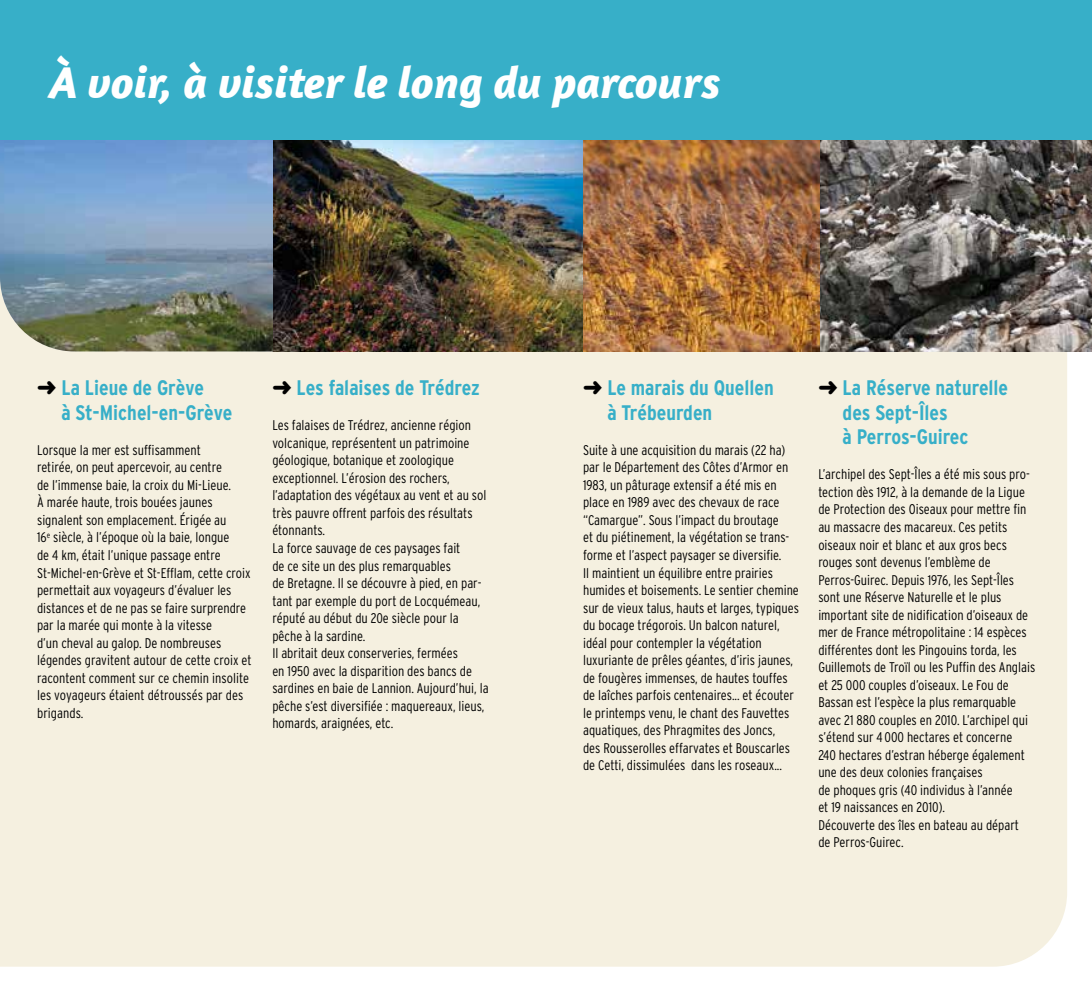
<style>
.page{position:relative;width:1092px;height:993px;background:#fff}
.page>*{position:absolute;margin:0;border:0;box-sizing:border-box;transform-origin:0 0}
.t1{font:italic 700 45.5px "Amaranth";color:#fff}
.t2{font:700 condensed 21px/24.5px "Interstate";color:#37afc8}
.t3{font:300 condensed 14px/17.5px "Interstate";color:#000}
.s1{color:#000}
</style>
<div class="page">
<div style="left:0;top:351px;width:1067px;height:615px;background:#f5f0e0"></div>
<img style="left:273px;top:140px;width:310px;height:211px">
<svg style="left:819px;top:140px;width:272px;height:211px;background:#696460"></svg>
<svg style="left:0;top:140px;width:273px;height:211px;background:#7994a7"></svg>
<img style="left:583px;top:140px;width:236px;height:211px">
<div style="left:0;top:0;width:1091px;height:140px;background:#37afc8"></div>
<h1 class="t1" style="left:50px;top:54px;width:672px">À voir, à visiter le long du parcours</h1>
<h2 class="t2" style="left:61px;top:375px;width:172px;text-indent:-24px"><span class="s1">➜</span> La Lieue de Grève<br>à St-Michel-en-Grève</h2>
<p class="t3" style="left:37px;top:441px;width:216px">Lorsque la mer est suffisamment<br>retirée, on peut apercevoir, au centre<br>de l’immense baie, la croix du Mi-Lieue.<br>À marée haute, trois bouées jaunes signalent son emplacement. Érigée au<br>16<sup>e</sup> siècle, à l’époque où la baie, longue<br>de 4 km, était l’unique passage entre St-Michel-en-Grève et St-Efflam, cette croix permettait aux voyageurs d’évaluer les distances et de ne pas se faire surprendre par la marée qui monte à la vitesse<br>d’un cheval au galop. De nombreuses légendes gravitent autour de cette croix et racontent comment sur ce chemin insolite les voyageurs étaient détroussés par des brigands.</p>
<h2 class="t2" style="left:272px;top:375px;width:209px"><span class="s1">➜</span> Les falaises de Trédrez</h2>
<p class="t3" style="left:272px;top:416px;width:218px">Les falaises de Trédrez, ancienne région volcanique, représentent un patrimoine géologique, botanique et zoologique exceptionnel. L’érosion des rochers, l’adaptation des végétaux au vent et au sol très pauvre offrent parfois des résultats étonnants.<br>La force sauvage de ces paysages fait<br>de ce site un des plus remarquables<br>de Bretagne. Il se découvre à pied, en par&shy;tant par exemple du port de Locquémeau, réputé au début du 20e siècle pour la pêche à la sardine.<br>Il abritait deux conserveries, fermées<br>en 1950 avec la disparition des bancs de sardines en baie de Lannion. Aujourd’hui, la pêche s’est diversifiée : maquereaux, lieus, homards, araignées, etc.</p>
<h2 class="t2" style="left:607px;top:375px;width:168px;text-indent:-24px"><span class="s1">➜</span> Le marais du Quellen à Trébeurden</h2>
<p class="t3" style="left:583px;top:441px;width:217px">Suite à une acquisition du marais (22 ha) par le Département des Côtes d’Armor en 1983, un pâturage extensif a été mis en place en 1989 avec des chevaux de race “Camargue”. Sous l’impact du broutage<br>et du piétinement, la végétation se trans&shy;forme et l’aspect paysager se diversifie.<br>Il maintient un équilibre entre prairies humides et boisements. Le sentier chemine sur de vieux talus, hauts et larges, typiques du bocage trégorois. Un balcon naturel, idéal pour contempler la végétation luxuriante de prêles géantes, d’iris jaunes, de fougères immenses, de hautes touffes de laîches parfois centenaires... et écouter le printemps venu, le chant des Fauvettes aquatiques, des Phragmites des Joncs,<br>des Rousserolles effarvates et Bouscarles de Cetti, dissimulées dans les roseaux...</p>
<h2 class="t2" style="left:842px;top:375px;width:167px;text-indent:-24px"><span class="s1">➜</span> La Réserve naturelle des Sept-Îles<br>à Perros-Guirec</h2>
<p class="t3" style="left:818px;top:465px;width:218px">L’archipel des Sept-Îles a été mis sous pro&shy;tection dès 1912, à la demande de la Ligue de Protection des Oiseaux pour mettre fin au massacre des macareux. Ces petits oiseaux noir et blanc et aux gros becs rouges sont devenus l’emblème de Perros-Guirec. Depuis 1976, les Sept-Îles sont une Réserve Naturelle et le plus important site de nidification d’oiseaux de mer de France métropolitaine : 14 espèces différentes dont les Pingouins torda, les Guillemots de Troïl ou les Puffin des Anglais et 25 000 couples d’oiseaux. Le Fou de Bassan est l’espèce la plus remarquable avec 21 880 couples en 2010. L’archipel qui s’étend sur 4 000 hectares et concerne<br>240 hectares d’estran héberge également une des deux colonies françaises<br>de phoques gris (40 individus à l’année<br>et 19 naissances en 2010).<br>Découverte des îles en bateau au départ<br>de Perros-Guirec.</p>
</div>
